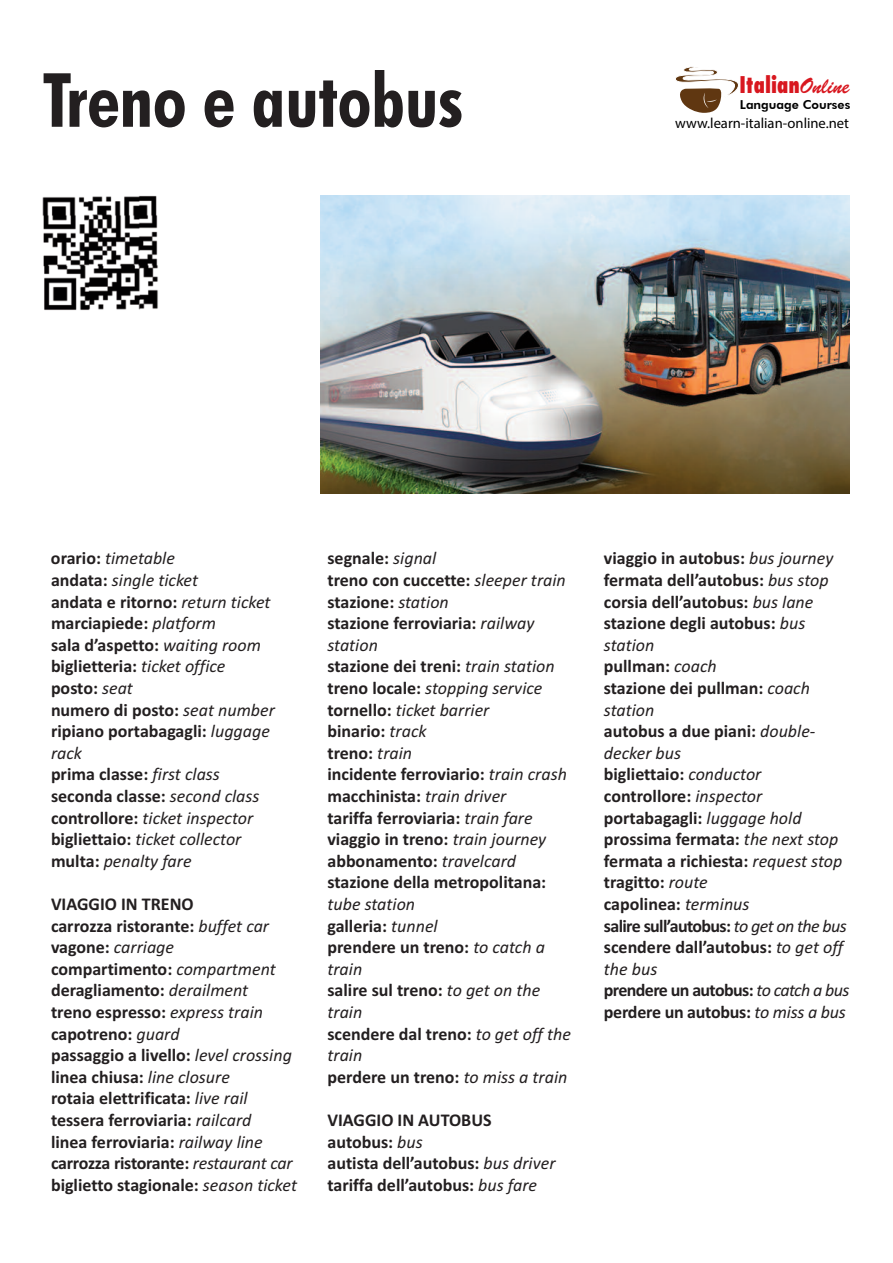
<style>
.page{position:relative;width:893px;height:1263px;background:#fff}
.page>*{position:absolute;margin:0;border:0;box-sizing:border-box;transform-origin:0 0}
.t1{font:700 condensed 75px "Futura BT";color:#231f20}
.t2{font:800 condensed 22.35px "Futura Std";color:#d8171f;scale:.89 1}
.t3{font:700 18px/21.6px "Calibri";color:#231f20}
.t4{font:italic 18px/21.6px "Calibri";color:#231f20}
.t5{font:14.55px "Myriad Pro";color:#000}
.t6{font:800 12.3px "Futura BT";color:#000}
.s1{font-family:"Brush Script Std";font-weight:400;font-stretch:normal}
.s2{font-weight:400;font-style:italic}
.s3{font-weight:700;font-style:normal}
</style>
<div class="page">
<svg style="left:676px;top:66px;width:63px;height:47px"></svg>
<img style="left:320px;top:196px;width:529px;height:297px">
<img style="left:42px;top:195px;width:116px;height:116px">
<h1 class="t1" style="left:43px;top:57px;width:422px">Treno e autobus</h1>
<p class="t2" style="left:739px;top:76px;width:125px">Italian<span class="s1">Online</span></p>
<p class="t6" style="left:740px;top:97px;width:112px">Language Courses</p>
<p class="t5" style="left:675px;top:118px;width:175px">www.learn-italian-online.net</p>
<p class="t3" style="left:51px;top:547px;width:225px">orario: <span class="s2">timetable<br></span>andata: <span class="s2">single ticket<br></span>andata e ritorno: <span class="s2">return ticket </span>marciapiede: <span class="s2">platform<br></span>sala d’aspetto: <span class="s2">waiting room </span>biglietteria: <span class="s2">ticket office </span>posto: <span class="s2">seat<br></span>numero di posto: <span class="s2">seat number </span>ripiano portabagagli: <span class="s2">luggage rack<br></span>prima classe: <span class="s2">first class </span>seconda classe: <span class="s2">second class </span>controllore: <span class="s2">ticket inspector </span>bigliettaio: <span class="s2">ticket collector </span>multa: <span class="s2">penalty fare</span></p>
<p class="t3" style="left:51px;top:893px;width:248px">VIAGGIO IN TRENO<br>carrozza ristorante: <span class="s2">buffet car </span>vagone: <span class="s2">carriage </span>compartimento: <span class="s2">compartment </span>deragliamento: <span class="s2">derailment<br></span>treno espresso: <span class="s2">express train </span>capotreno: <span class="s2">guard<br></span>passaggio a livello: <span class="s2">level crossing </span>linea chiusa: <span class="s2">line closure<br></span>rotaia elettrificata: <span class="s2">live rail </span>tessera ferroviaria: <span class="s2">railcard<br></span>linea ferroviaria: <span class="s2">railway line </span>carrozza ristorante: <span class="s2">restaurant car </span>biglietto stagionale: <span class="s2">season ticket</span></p>
<p class="t3" style="left:327px;top:547px;width:241px">segnale: <span class="s2">signal<br></span>treno con cuccette: <span class="s2">sleeper train </span>stazione: <span class="s2">station<br></span>stazione ferroviaria: <span class="s2">railway station<br></span>stazione dei treni: <span class="s2">train station </span>treno locale: <span class="s2">stopping service </span>tornello: <span class="s2">ticket barrier<br></span>binario: <span class="s2">track<br></span>treno: <span class="s2">train<br></span>incidente ferroviario: <span class="s2">train crash </span>macchinista: <span class="s2">train driver<br></span>tariffa ferroviaria: <span class="s2">train fare </span>viaggio in treno: <span class="s2">train journey </span>abbonamento: <span class="s2">travelcard </span>stazione della metropolitana:</p>
<p class="t4" style="left:327px;top:893px;width:245px">tube station<br><span class="s3">galleria:</span> tunnel<br><span class="s3">prendere un treno:</span> to catch a train<br><span class="s3">salire sul treno:</span> to get on the train<br><span class="s3">scendere dal treno:</span> to get off the train<br><span class="s3">perdere un treno:</span> to miss a train</p>
<p class="t3" style="left:327px;top:1109px;width:230px">VIAGGIO IN AUTOBUS autobus: <span class="s2">bus<br></span>autista dell’autobus: <span class="s2">bus driver </span>tariffa dell’autobus: <span class="s2">bus fare</span></p>
<p class="t3" style="left:604px;top:547px;width:247px">viaggio in autobus: <span class="s2">bus journey </span>fermata dell’autobus: <span class="s2">bus stop </span>corsia dell’autobus: <span class="s2">bus lane </span>stazione degli autobus: <span class="s2">bus station<br></span>pullman: <span class="s2">coach<br></span>stazione dei pullman: <span class="s2">coach station<br></span>autobus a due piani: <span class="s2">double&shy;decker bus<br></span>bigliettaio: <span class="s2">conductor </span>controllore: <span class="s2">inspector </span>portabagagli: <span class="s2">luggage hold </span>prossima fermata: <span class="s2">the next stop </span>fermata a richiesta: <span class="s2">request stop </span>tragitto: <span class="s2">route<br></span>capolinea: <span class="s2">terminus<br></span>salire sull’autobus: <span class="s2">to get on the bus </span>scendere dall’autobus: <span class="s2">to get off the bus<br></span>prendere un autobus: <span class="s2">to catch a bus </span>perdere un autobus: <span class="s2">to miss a bus</span></p>
</div>
